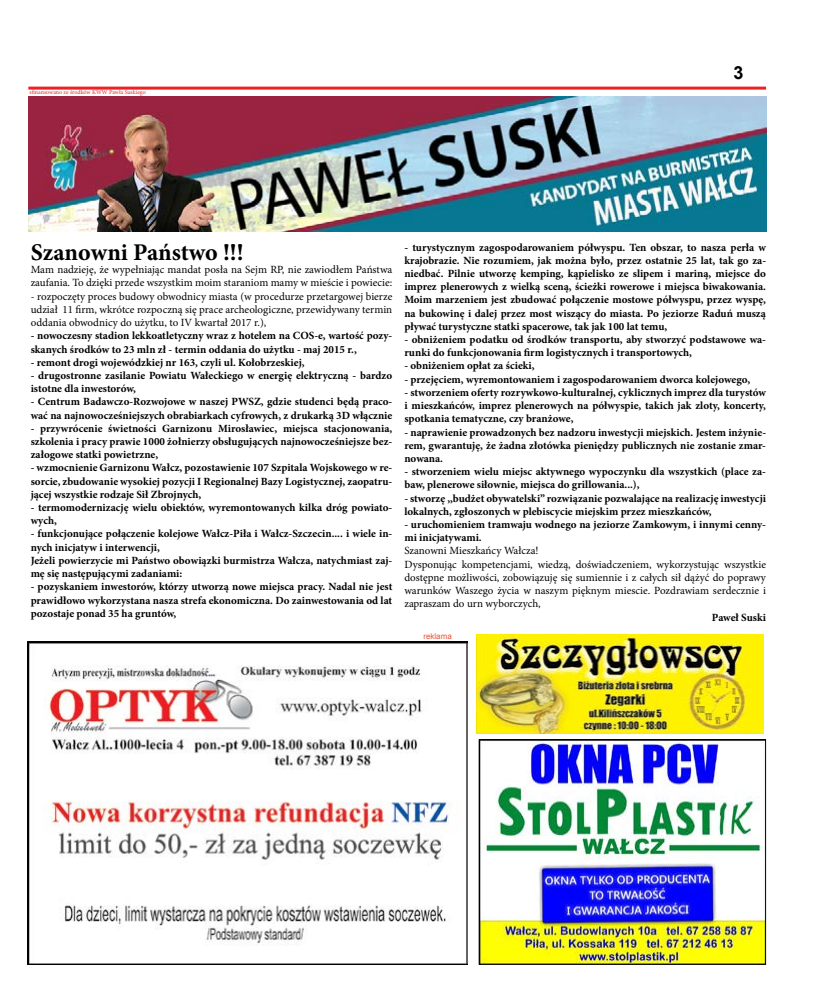
<style>
.page{position:relative;width:820px;height:993px;background:#fff}
.page>*{position:absolute;margin:0;border:0;box-sizing:border-box;transform-origin:0 0}
.t1{font:700 24px "Minion Pro";letter-spacing:-.005em;color:#000}
.t2{font:700 18px "Arial";color:#000}
.t3{font:700 11px/13.2px "Minion Pro";color:#000}
.t4{font:11px/13.2px "Minion Pro";color:#000}
.t5{font:8px "Arial";color:#f05135}
.t6{font:6px "Minion Pro";letter-spacing:-.005em;color:#ed2124}
</style>
<div class="page">
<img style="left:27px;top:641px;width:440px;height:323px">
<img style="left:480px;top:741px;width:283px;height:221px">
<div style="left:478px;top:739px;width:287px;height:225px;border:1px solid #000"></div>
<hr style="left:28px;top:87px;width:737px;height:3px;background:#ed2124">
<img style="left:476px;top:634px;width:287px;height:99px">
<img style="left:28px;top:97px;width:737px;height:134px">
<p class="t6" style="left:29px;top:88px;width:118px">sfinansowano ze środków KWW Pawła Suskiego</p>
<h2 class="t2" style="left:733px;top:61px;width:12px">3</h2>
<h1 class="t1" style="left:31px;top:235px;width:214px">Szanowni Państwo !!!</h1>
<p class="t4" style="left:31px;top:263px;width:363px">Mam nadzieję, że wypełniając mandat posła na Sejm RP, nie zawiodłem Państwa zaufania. To dzięki przede wszystkim moim staraniom mamy w mieście i powiecie:</p>
<p class="t4" style="left:31px;top:289px;width:363px;text-align:justify">- rozpoczęty proces budowy obwodnicy miasta (w procedurze przetargowej bierze udział 11 firm, wkrótce rozpoczną się prace archeologiczne, przewidywany termin oddania obwodnicy do użytku, to IV kwartał 2017 r.),</p>
<p class="t3" style="left:31px;top:329px;width:363px">- nowoczesny stadion lekkoatletyczny wraz z hotelem na COS-e, wartość pozy&shy;skanych środków to 23 mln zł - termin oddania do użytku - maj 2015 r.,</p>
<p class="t3" style="left:31px;top:355px;width:275px">- remont drogi wojewódzkiej nr 163, czyli ul. Kołobrzeskiej,</p>
<p class="t3" style="left:31px;top:368px;width:363px">- drugostronne zasilanie Powiatu Wałeckiego w energię elektryczną - bardzo istotne dla inwestorów,</p>
<p class="t3" style="left:31px;top:395px;width:363px">- Centrum Badawczo-Rozwojowe w naszej PWSZ, gdzie studenci będą praco&shy;wać na najnowocześniejszych obrabiarkach cyfrowych, z drukarką 3D włącznie</p>
<p class="t3" style="left:31px;top:421px;width:363px;text-align:justify">- przywrócenie świetności Garnizonu Mirosławiec, miejsca stacjonowania, szkolenia i pracy prawie 1000 żołnierzy obsługujących najnowocześniejsze bez&shy;załogowe statki powietrzne,</p>
<p class="t3" style="left:31px;top:461px;width:363px;text-align:justify">- wzmocnienie Garnizonu Wałcz, pozostawienie 107 Szpitala Wojskowego w re&shy;sorcie, zbudowanie wysokiej pozycji I Regionalnej Bazy Logistycznej, zaopatru&shy;jącej wszystkie rodzaje Sił Zbrojnych,</p>
<p class="t3" style="left:31px;top:500px;width:363px">- termomodernizację wielu obiektów, wyremontowanych kilka dróg powiato&shy;wych,</p>
<p class="t3" style="left:31px;top:527px;width:363px">- funkcjonujące połączenie kolejowe Wałcz-Piła i Wałcz-Szczecin.... i wiele in&shy;nych inicjatyw i interwencji,<br>Jeżeli powierzycie mi Państwo obowiązki burmistrza Wałcza, natychmiast zaj&shy;mę się następującymi zadaniami:</p>
<p class="t3" style="left:31px;top:580px;width:363px;text-align:justify">- pozyskaniem inwestorów, którzy utworzą nowe miejsca pracy. Nadal nie jest prawidłowo wykorzystana nasza strefa ekonomiczna. Do zainwestowania od lat pozostaje ponad 35 ha gruntów,</p>
<p class="t3" style="left:404px;top:240px;width:363px;text-align:justify">- turystycznym zagospodarowaniem półwyspu. Ten obszar, to nasza perła w krajobrazie. Nie rozumiem, jak można było, przez ostatnie 25 lat, tak go za&shy;niedbać. Pilnie utworzę kemping, kąpielisko ze slipem i mariną, miejsce do imprez plenerowych z wielką sceną, ścieżki rowerowe i miejsca biwakowania.<br>Moim marzeniem jest zbudować połączenie mostowe półwyspu, przez wyspę, na bukowinę i dalej przez most wiszący do miasta. Po jeziorze Raduń muszą pływać turystyczne statki spacerowe, tak jak 100 lat temu,</p>
<p class="t3" style="left:404px;top:333px;width:363px">- obniżeniem podatku od środków transportu, aby stworzyć podstawowe wa&shy;runki do funkcjonowania firm logistycznych i transportowych,</p>
<p class="t3" style="left:404px;top:359px;width:132px">- obniżeniem opłat za ścieki,</p>
<p class="t3" style="left:404px;top:372px;width:347px">- przejęciem, wyremontowaniem i zagospodarowaniem dworca kolejowego,</p>
<p class="t3" style="left:404px;top:385px;width:363px;text-align:justify">- stworzeniem oferty rozrywkowo-kulturalnej, cyklicznych imprez dla turystów i mieszkańców, imprez plenerowych na półwyspie, takich jak zloty, koncerty, spotkania tematyczne, czy branżowe,</p>
<p class="t3" style="left:404px;top:425px;width:363px;text-align:justify">- naprawienie prowadzonych bez nadzoru inwestycji miejskich. Jestem inżynie&shy;rem, gwarantuję, że żadna złotówka pieniędzy publicznych nie zostanie zmar&shy;nowana.</p>
<p class="t3" style="left:404px;top:465px;width:363px">- stworzeniem wielu miejsc aktywnego wypoczynku dla wszystkich (place za&shy;baw, plenerowe siłownie, miejsca do grillowania...),</p>
<p class="t3" style="left:404px;top:491px;width:363px">- stworzę ,,budżet obywatelski” rozwiązanie pozwalające na realizację inwestycji lokalnych, zgłoszonych w plebiscycie miejskim przez mieszkańców,</p>
<p class="t3" style="left:404px;top:517px;width:363px">- uruchomieniem tramwaju wodnego na jeziorze Zamkowym, i innymi cenny&shy;mi inicjatywami.</p>
<p class="t4" style="left:404px;top:544px;width:363px">Szanowni Mieszkańcy Wałcza!<br>Dysponując kompetencjami, wiedzą, doświadczeniem, wykorzystując wszystkie dostępne możliwości, zobowiązuję się sumiennie i z całych sił dążyć do poprawy warunków Waszego życia w naszym pięknym miescie. Pozdrawiam serdecznie i zapraszam do urn wyborczych,</p>
<p class="t3" style="left:711px;top:610px;width:56px">Paweł Suski</p>
<p class="t5" style="left:423px;top:630px;width:30px">reklama</p>
</div>
